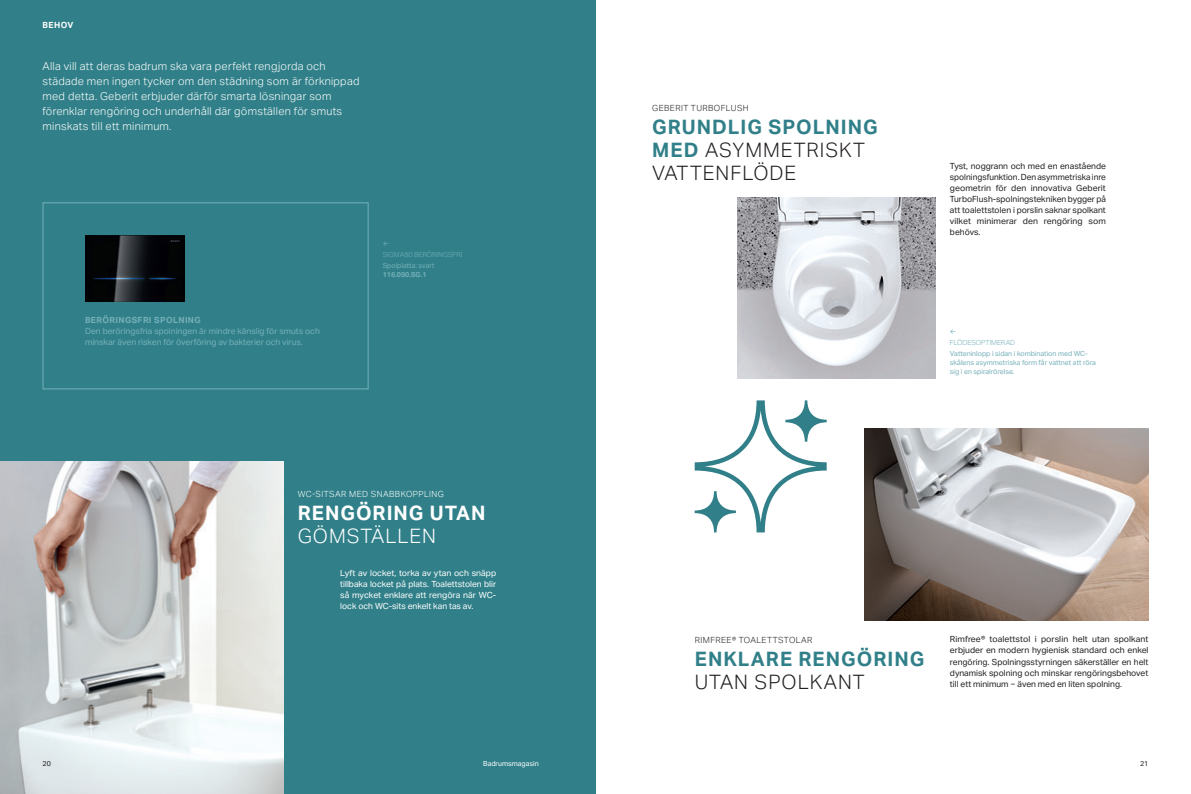
<style>
.page{position:relative;width:1191px;height:794px;background:#fff}
.page>*{position:absolute;margin:0;border:0;box-sizing:border-box;transform-origin:0 0}
.t1{font:300 20px/23px "Aktiv Grotesk Geberit";letter-spacing:.05em;color:#231f20}
.t2{font:700 20px "Aktiv Grotesk Geberit";letter-spacing:.05em;color:#318089}
.t3{font:700 20px "Aktiv Grotesk Geberit";letter-spacing:.05em;color:#fff}
.t4{font:300 20px "Aktiv Grotesk Geberit";letter-spacing:.05em;color:#fff}
.t5{font:300 11px/15px "Aktiv Grotesk Geberit";letter-spacing:.025em;color:#fff}
.t6{font:8.5px/11px "Aktiv Grotesk Geberit";color:#231f20;text-align:justify}
.t7{font:8.5px/11px "Aktiv Grotesk Geberit";color:#fff;text-align:justify}
.t8{font:8.5px/11px "Aktiv Grotesk Geberit";color:#75b0ba}
.t9{font:300 8.5px "Aktiv Grotesk Geberit";letter-spacing:.05em;color:#231f20}
.t10{font:300 8.5px "Aktiv Grotesk Geberit";letter-spacing:.05em;color:#fff}
.t11{font:700 8.5px "Aktiv Grotesk Geberit";letter-spacing:.05em;color:#75b0ba}
.t12{font:700 8.5px "Aktiv Grotesk Geberit";letter-spacing:.05em;color:#fff}
.t13{font:7px/9px "Aktiv Grotesk Geberit";color:#75b0ba}
.t14{font:300 7px "Aktiv Grotesk Geberit";color:#75b0ba}
.t15{font:7px "Aktiv Grotesk Geberit";color:#fff}
.t16{font:700 7px "Aktiv Grotesk Geberit";color:#75b0ba}
.t17{font:7px "Aktiv Grotesk Geberit";color:#231f20}
.s1{font-weight:700;color:#318089}
</style>
<div class="page">
<div style="left:0;top:0;width:595px;height:794px;background:#318089"></div>
<img style="left:865px;top:428px;width:283px;height:192px">
<svg style="left:694px;top:400px;width:132px;height:132px"></svg>
<svg style="left:694px;top:491px;width:42px;height:41px"></svg>
<svg style="left:785px;top:400px;width:41px;height:41px"></svg>
<div style="left:43px;top:202px;width:326px;height:187px;border:1px solid #75b0ba"></div>
<img style="left:85px;top:235px;width:99px;height:66px">
<img style="left:0;top:461px;width:283px;height:333px">
<img style="left:737px;top:197px;width:198px;height:181px">
<p class="t12" style="left:43px;top:20px;width:32px">BEHOV</p>
<p class="t5" style="left:43px;top:59px;width:318px">Alla vill att deras badrum ska vara perfekt rengjorda och städade men ingen tycker om den städning som är förknippad med detta. Geberit erbjuder därför smarta lösningar som förenklar rengöring och underhåll där gömställen för smuts minskats till ett minimum.</p>
<p class="t13" style="left:383px;top:239px;width:7px">←</p>
<p class="t14" style="left:383px;top:251px;width:81px">SIGMA80 BERÖRINGSFRI</p>
<p class="t13" style="left:383px;top:261px;width:53px">Spolplatta: svart</p>
<p class="t16" style="left:383px;top:270px;width:45px">116.090.SG.1</p>
<p class="t9" style="left:652px;top:103px;width:98px">GEBERIT TURBOFLUSH</p>
<h1 class="t1" style="left:652px;top:116px;width:227px"><span class="s1">GRUNDLIG SPOLNING<br>MED</span> ASYMMETRISKT<br>VATTENFLÖDE</h1>
<p class="t6" style="left:950px;top:161px;width:157px">Tyst, noggrann och med en enastående spolningsfunktion. Den asymmetriska inre geometrin för den innovativa Geberit TurboFlush-spolningstekniken bygger på att toalettstolen i porslin saknar spolkant vilket minimerar den rengöring som behövs.</p>
<p class="t11" style="left:85px;top:315px;width:117px">BERÖRINGSFRI SPOLNING</p>
<p class="t8" style="left:85px;top:326px;width:236px">Den beröringsfria spolningen är mindre känslig för smuts och minskar även risken för överföring av bakterier och virus.</p>
<p class="t13" style="left:950px;top:327px;width:7px">←</p>
<p class="t14" style="left:950px;top:339px;width:67px">FLÖDESOPTIMERAD</p>
<p class="t13" style="left:950px;top:349px;width:147px">Vatteninlopp i sidan i kombination med WC&shy;skålens asymmetriska form får vattnet att röra sig i en spiralrörelse.</p>
<p class="t10" style="left:298px;top:489px;width:148px">WC-SITSAR MED SNABBKOPPLING</p>
<h1 class="t3" style="left:298px;top:501px;width:189px">RENGÖRING UTAN</h1>
<h1 class="t4" style="left:298px;top:525px;width:140px">GÖMSTÄLLEN</h1>
<p class="t7" style="left:340px;top:568px;width:157px">Lyft av locket, torka av ytan och snäpp tillbaka locket på plats. Toalettstolen blir så mycket enklare att rengöra när WC&shy;lock och WC-sits enkelt kan tas av.</p>
<p class="t9" style="left:694px;top:634px;width:119px">RIMFREE® TOALETTSTOLAR</p>
<h1 class="t2" style="left:694px;top:646px;width:231px">ENKLARE RENGÖRING</h1>
<h1 class="t1" style="left:694px;top:670px;width:171px">UTAN SPOLKANT</h1>
<p class="t6" style="left:950px;top:634px;width:200px">Rimfree® toalettstol i porslin helt utan spolkant erbjuder en modern hygienisk standard och enkel rengöring. Spolningsstyrningen säkerställer en helt dynamisk spolning och minskar rengöringsbehovet till ett minimum − även med en liten spolning.</p>
<p class="t17" style="left:43px;top:759px;width:10px">20</p>
<p class="t15" style="left:483px;top:759px;width:57px">Badrumsmagasin</p>
<p class="t17" style="left:1140px;top:759px;width:10px">21</p>
</div>
